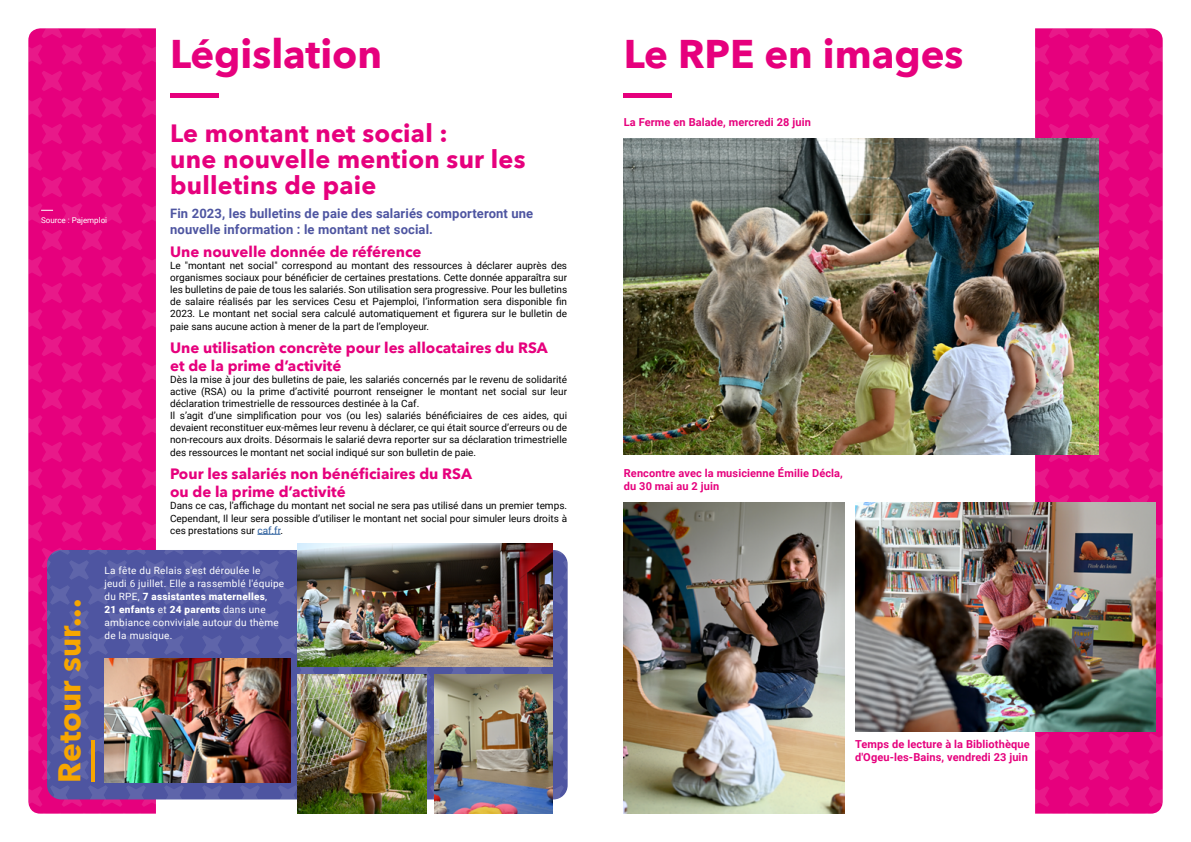
<style>
.page{position:relative;width:1191px;height:842px;background:#fff}
.page>*{position:absolute;margin:0;border:0;box-sizing:border-box;transform-origin:0 0}
.t1{font:700 40px "Avenir Next";color:#e6007d}
.t2{font:700 31.4px "Avenir Next";color:#f7a600}
.t3{font:700 25px/26px "Avenir Next";letter-spacing:.01em;color:#e6007d}
.t4{font:700 15px/18px "Avenir Next";color:#e6007d}
.t5{font:700 13px/16px "Roboto";letter-spacing:.01em;color:#4e55a1}
.t6{font:700 11px/13px "Roboto";letter-spacing:.01em;color:#e6007d}
.t7{font:10px/12px "Roboto";color:#000;text-align:justify}
.t8{font:10px/13px "Roboto";letter-spacing:.025em;color:#fff}
.t9{font:8px "Roboto";color:#fff}
.s1{color:#275b9b}
.s2{font-weight:900}
</style>
<div class="page">
<svg style="left:1035px;top:28px;width:127px;height:786px;background:#e40980"></svg>
<svg style="left:257px;top:534px;width:23px;height:1px"></svg>
<svg style="left:28px;top:28px;width:128px;height:786px;background:#e60881"></svg>
<hr style="left:170px;top:94px;width:48px;height:4px;background:#e6007d">
<hr style="left:624px;top:94px;width:48px;height:4px;background:#e6007d">
<svg style="left:41px;top:210px;width:12px;height:1px"></svg>
<img style="left:624px;top:139px;width:474px;height:315px">
<img style="left:624px;top:503px;width:220px;height:311px">
<img style="left:855px;top:503px;width:300px;height:228px">
<svg style="left:47px;top:550px;width:520px;height:249px;background:#5359a1"></svg>
<hr style="left:91px;top:741px;width:4px;height:41px;background:#f7a600">
<img style="left:104px;top:659px;width:186px;height:123px">
<img style="left:298px;top:543px;width:255px;height:124px">
<img style="left:298px;top:675px;width:128px;height:139px">
<img style="left:435px;top:675px;width:118px;height:139px">
<p class="t9" style="left:41px;top:215px;width:68px">Source : Pajemploi</p>
<h1 class="t1" style="left:170px;top:20px;width:213px">Législation</h1>
<h3 class="t3" style="left:170px;top:120px;width:357px">Le montant net social :<br>une nouvelle mention sur les bulletins de paie</h3>
<h3 class="t5" style="left:170px;top:205px;width:365px">Fin 2023, les bulletins de paie des salariés comporteront une nouvelle information : le montant net social.</h3>
<h3 class="t4" style="left:170px;top:243px;width:253px">Une nouvelle donnée de référence</h3>
<p class="t7" style="left:170px;top:260px;width:398px">Le "montant net social" correspond au montant des ressources à déclarer auprès des organismes sociaux pour bénéficier de certaines prestations. Cette donnée apparaîtra sur les bulletins de paie de tous les salariés. Son utilisation sera progressive. Pour les bulletins de salaire réalisés par les services Cesu et Pajemploi, l’information sera disponible fin 2023. Le montant net social sera calculé automatiquement et figurera sur le bulletin de</p>
<p class="t7" style="left:170px;top:321px;width:261px">paie sans aucune action à mener de la part de l’employeur.</p>
<h3 class="t4" style="left:170px;top:339px;width:379px">Une utilisation concrète pour les allocataires du RSA et de la prime d’activité</h3>
<p class="t7" style="left:170px;top:374px;width:398px;text-align:left">Dès la mise à jour des bulletins de paie, les salariés concernés par le revenu de solidarité active (RSA) ou la prime d’activité pourront renseigner le montant net social sur leur déclaration trimestrielle de ressources destinée à la Caf.<br>Il s’agit d’une simplification pour vos (ou les) salariés bénéficiaires de ces aides, qui devaient reconstituer eux-mêmes leur revenu à déclarer, ce qui était source d’erreurs ou de non-recours aux droits. Désormais le salarié devra reporter sur sa déclaration trimestrielle</p>
<p class="t7" style="left:170px;top:447px;width:307px">des ressources le montant net social indiqué sur son bulletin de paie.</p>
<h3 class="t4" style="left:170px;top:465px;width:303px">Pour les salariés non bénéficiaires du RSA ou de la prime d’activité</h3>
<p class="t7" style="left:170px;top:500px;width:398px">Dans ce cas, l’affichage du montant net social ne sera pas utilisé dans un premier temps.<br>Cependant, Il leur sera possible d’utiliser le montant net social pour simuler leurs droits à ces prestations sur <span class="s1">caf.fr</span>.</p>
<h2 class="t2" style="left:42px;top:782px;width:185px;rotate:-90deg">Retour sur...</h2>
<p class="t8" style="left:104px;top:563px;width:181px">La fête du Relais s'est déroulée le jeudi 6 juillet. Elle a rassemblé l'équipe du RPE, <span class="s2">7 assistantes maternelles</span>,<br><span class="s2">21 enfants</span> et <span class="s2">24 parents</span> dans une ambiance conviviale autour du thème de la musique.</p>
<h1 class="t1" style="left:624px;top:20px;width:341px">Le RPE en images</h1>
<p class="t6" style="left:624px;top:115px;width:188px">La Ferme en Balade, mercredi 28 juin</p>
<p class="t6" style="left:624px;top:466px;width:221px">Rencontre avec la musicienne Émilie Décla, du 30 mai au 2 juin</p>
<p class="t6" style="left:855px;top:737px;width:176px">Temps de lecture à la Bibliothèque d'Ogeu-les-Bains, vendredi 23 juin</p>
</div>
